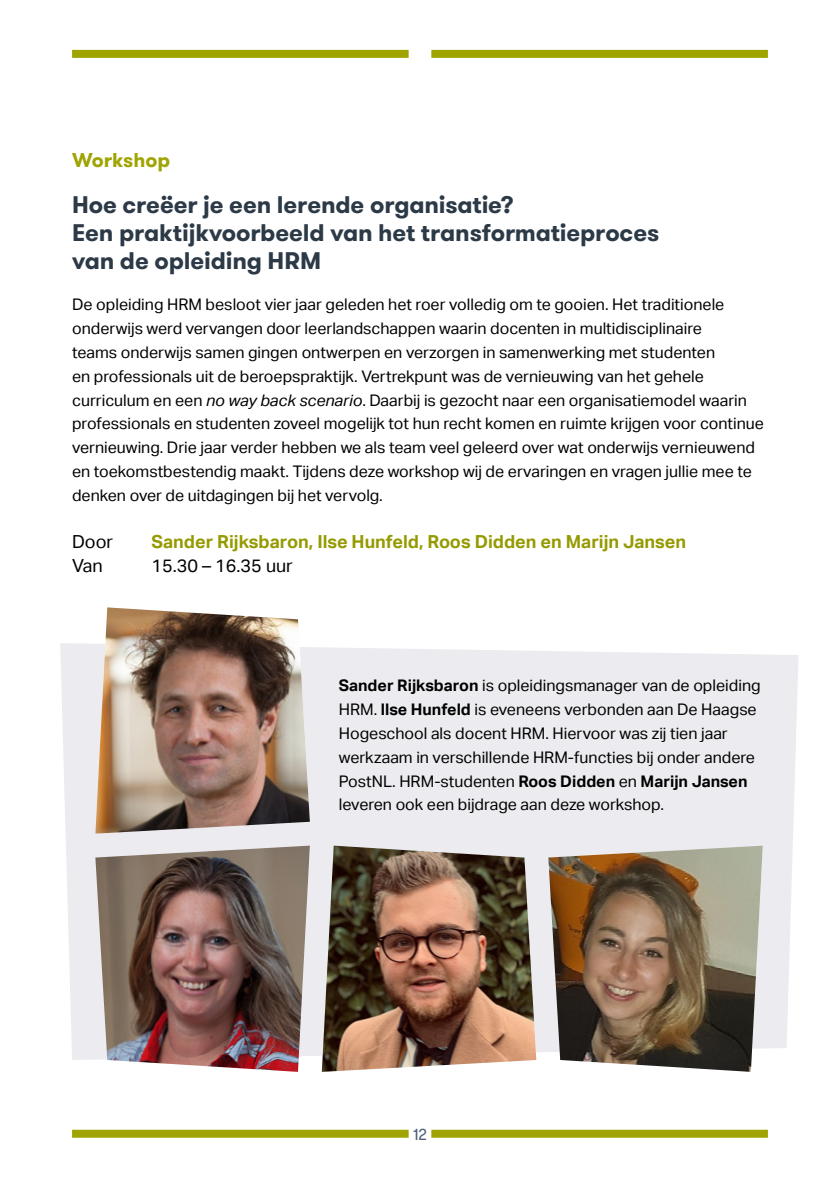
<style>
.page{position:relative;width:840px;height:1191px;background:#fff}
.page>*{position:absolute;margin:0;border:0;box-sizing:border-box;transform-origin:0 0}
.t1{font:700 24px/28px "GT Walsheim Pro";letter-spacing:-.005em;color:#2c3946}
.t2{font:700 20px "GT Walsheim Pro";color:#9fa400}
.t3{font:700 18px "Aktiv Grotesk";color:#959a00}
.t4{font:18px "Aktiv Grotesk";color:#000}
.t5{font:16px/23.8px "Aktiv Grotesk";color:#000}
.t6{font:16px "GT Walsheim Pro";color:#515e76}
.s1{font-style:italic}
.s2{font-weight:700}
</style>
<div class="page">
<svg style="left:60px;top:643px;width:738px;height:417px;fill:#ececf0"></svg>
<div style="left:72px;top:50px;width:336px;height:8px;background:#9fa400"></div>
<div style="left:72px;top:1129px;width:336px;height:8px;background:#9fa400"></div>
<div style="left:431px;top:50px;width:336px;height:8px;background:#9fa400"></div>
<div style="left:431px;top:1129px;width:336px;height:8px;background:#9fa400"></div>
<img style="left:95px;top:607px;width:215px;height:226px">
<img style="left:95px;top:845px;width:215px;height:226px">
<img style="left:548px;top:845px;width:214px;height:226px">
<img style="left:321px;top:845px;width:215px;height:226px">
<p class="t2" style="left:72px;top:147px;width:100px">Workshop</p>
<h1 class="t1" style="left:72px;top:191px;width:588px">Hoe creëer je een lerende organisatie?<br>Een praktijkvoorbeeld van het transformatieproces van de opleiding HRM</h1>
<p class="t5" style="left:72px;top:293px;width:693px">De opleiding HRM besloot vier jaar geleden het roer volledig om te gooien. Het traditionele onderwijs werd vervangen door leerlandschappen waarin docenten in multidisciplinaire<br>teams onderwijs samen gingen ontwerpen en verzorgen in samenwerking met studenten<br>en professionals uit de beroepspraktijk. Vertrekpunt was de vernieuwing van het gehele curriculum en een <span class="s1">no way back scenario</span>. Daarbij is gezocht naar een organisatiemodel waarin professionals en studenten zoveel mogelijk tot hun recht komen en ruimte krijgen voor continue vernieuwing. Drie jaar verder hebben we als team veel geleerd over wat onderwijs vernieuwend en toekomstbestendig maakt. Tijdens deze workshop wij de ervaringen en vragen jullie mee te denken over de uitdagingen bij het vervolg.</p>
<p class="t4" style="left:72px;top:532px;width:43px">Door</p>
<p class="t3" style="left:151px;top:532px;width:535px">Sander Rijksbaron, Ilse Hunfeld, Roos Didden en Marijn Jansen</p>
<p class="t4" style="left:72px;top:555px;width:32px">Van</p>
<p class="t4" style="left:151px;top:555px;width:143px">15.30 – 16.35 uur</p>
<p class="t5" style="left:338px;top:674px;width:423px"><span class="s2">Sander Rijksbaron</span> is opleidingsmanager van de opleiding HRM. <span class="s2">llse Hunfeld</span> is eveneens verbonden aan De Haagse Hogeschool als docent HRM. Hiervoor was zij tien jaar werkzaam in verschillende HRM-functies bij onder andere PostNL. HRM-studenten <span class="s2">Roos Didden</span> en <span class="s2">Marijn Jansen </span>leveren ook een bijdrage aan deze workshop.</p>
<p class="t6" style="left:413px;top:1124px;width:15px">12</p>
</div>
